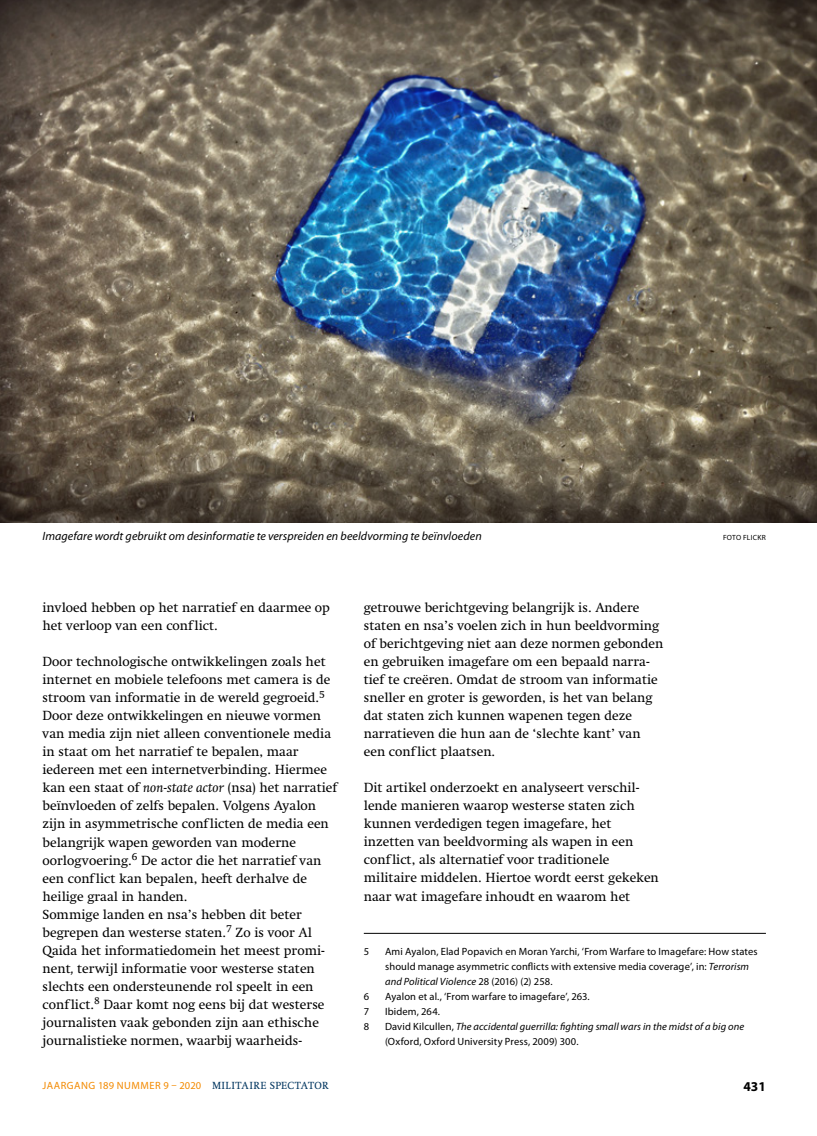
<style>
.page{position:relative;width:817px;height:1136px;background:#fff}
.page>*{position:absolute;margin:0;border:0;box-sizing:border-box;transform-origin:0 0}
.t1{font:13.5px/18px "Swift LT Std";color:#000}
.t2{font:700 13.5px "Myriad Pro";color:#000}
.t3{font:italic 12px "Myriad Pro";letter-spacing:.005em;color:#000}
.t4{font:10.5px/15px "Myriad Pro";letter-spacing:.01em;color:#000}
.t5{font:italic 10.5px/15px "Myriad Pro";letter-spacing:.01em;color:#000}
.t6{font:10.5px "Myriad Pro";letter-spacing:.045em;color:#f38a00}
.t7{font:7.5px "Myriad Pro";letter-spacing:.03em;color:#000}
.s1{font-style:italic}
.s2{font-style:normal}
.s3{font-family:"Swift LT Std";color:#00355f}
</style>
<div class="page">
<img style="left:0;top:0;width:816px;height:522px">
<hr style="left:364px;top:932px;width:401px;height:1px;background:#000">
<p class="t3" style="left:43px;top:529px;width:440px">Imagefare wordt gebruikt om desinformatie te verspreiden en beeldvorming te beïnvloeden</p>
<p class="t7" style="left:723px;top:533px;width:10px">FOTO</p>
<p class="t7" style="left:743px;top:533px;width:24px">FLICKR</p>
<p class="t1" style="left:43px;top:599px;width:289px">invloed hebben op het narratief en daarmee op het verloop van een conflict.</p>
<p class="t1" style="left:43px;top:653px;width:296px">Door technologische ontwikkelingen zoals het internet en mobiele telefoons met camera is de stroom van informatie in de wereld gegroeid.<sup>5<br></sup>Door deze ontwikkelingen en nieuwe vormen van media zijn niet alleen conventionele media in staat om het narratief te bepalen, maar iedereen met een internetverbinding. Hiermee kan een staat of <span class="s1">non-state actor</span> (nsa) het narratief beïnvloeden of zelfs bepalen. Volgens Ayalon zijn in asymmetrische conflicten de media een belangrijk wapen geworden van moderne oorlogvoering.<sup>6</sup> De actor die het narratief van een conflict kan bepalen, heeft derhalve de heilige graal in handen.<br>Sommige landen en nsa’s hebben dit beter begrepen dan westerse staten.<sup>7</sup> Zo is voor Al Qaida het informatiedomein het meest promi&shy;nent<span class="s1">,</span> terwijl informatie voor westerse staten slechts een ondersteunende rol speelt in een conflict.<sup>8</sup> Daar komt nog eens bij dat westerse journalisten vaak gebonden zijn aan ethische journalistieke normen, waarbij waarheids-</p>
<p class="t1" style="left:364px;top:599px;width:301px">getrouwe berichtgeving belangrijk is. Andere staten en nsa’s voelen zich in hun beeldvorming of berichtgeving niet aan deze normen gebonden en gebruiken imagefare om een bepaald narra&shy;tief te creëren. Omdat de stroom van informatie sneller en groter is geworden, is het van belang dat staten zich kunnen wapenen tegen deze narratieven die hun aan de ‘slechte kant’ van een conflict plaatsen.</p>
<p class="t1" style="left:364px;top:779px;width:296px">Dit artikel onderzoekt en analyseert verschil&shy;lende manieren waarop westerse staten zich kunnen verdedigen tegen imagefare, het inzetten van beeldvorming als wapen in een conflict, als alternatief voor traditionele militaire middelen. Hiertoe wordt eerst gekeken naar wat imagefare inhoudt en waarom het</p>
<p class="t4" style="left:364px;top:943px;width:7px">5</p>
<p class="t4" style="left:385px;top:943px;width:374px">Ami Ayalon, Elad Popavich en Moran Yarchi, ‘From Warfare to Imagefare: How states should manage asymmetric conflicts with extensive media coverage’, in: <span class="s1">Terrorism and Political Violence</span> 28 (2016) (2) 258.</p>
<p class="t4" style="left:364px;top:988px;width:7px">6</p>
<p class="t4" style="left:385px;top:988px;width:206px">Ayalon et al., ‘From warfare to imagefare’, 263.</p>
<p class="t4" style="left:364px;top:1003px;width:7px">7</p>
<p class="t4" style="left:385px;top:1003px;width:56px">Ibidem, 264.</p>
<p class="t4" style="left:364px;top:1018px;width:7px">8</p>
<p class="t5" style="left:385px;top:1018px;width:360px"><span class="s2">David Kilcullen,</span> The accidental guerrilla: fighting small wars in the midst of a big one <span class="s2">(Oxford, Oxford University Press, 2009) 300.</span></p>
<p class="t6" style="left:43px;top:1078px;width:287px">JAARGANG 189 NUMMER 9 – 2020 <span class="s3">MILITAIRE SPECTATOR</span></p>
<p class="t2" style="left:743px;top:1077px;width:24px">431</p>
</div>
